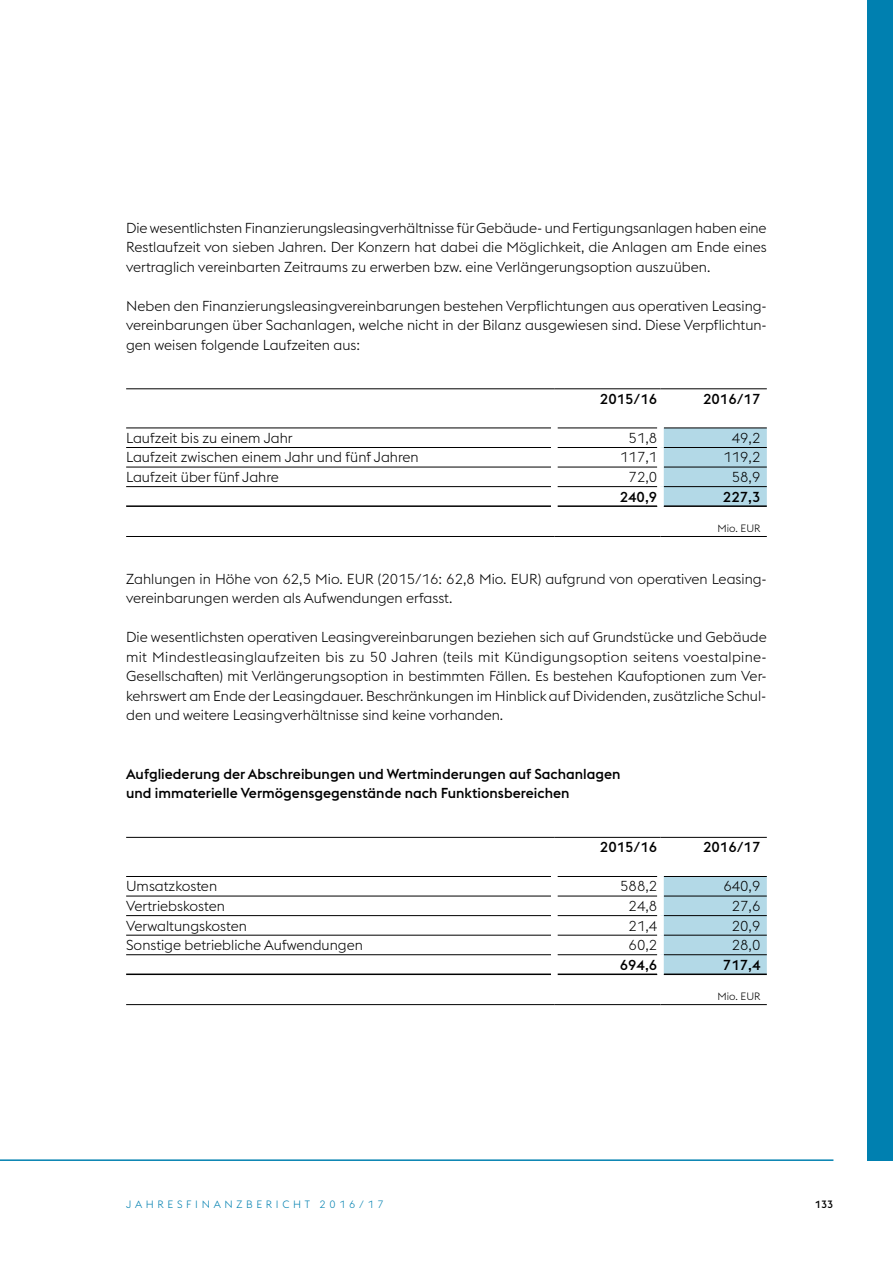
<style>
.page{position:relative;width:893px;height:1263px;background:#fff}
.page>*{position:absolute;margin:0;border:0;box-sizing:border-box;transform-origin:0 0}
.t1{font:300 14.25px/19.5px "voestalpine";color:#000;text-align:justify}
.t2{font:500 14.25px/19.5px "voestalpine";color:#000}
.t3{font:300 10.5px "voestalpine";letter-spacing:.35em;color:#0080b0}
.t4{font:300 10.5px "voestalpine";color:#000}
.t5{font:500 10.5px "voestalpine";color:#000}
</style>
<div class="page">
<div style="left:867px;top:0;width:26px;height:1161px;background:#0080b0"></div>
<hr style="left:0;top:1159px;width:833px;height:2px;background:#0080b0">
<div style="left:664px;top:429px;width:103px;height:76px;background:#b3d9e7"></div>
<hr style="left:557px;top:428px;width:100px;height:1px;background:#000">
<hr style="left:664px;top:428px;width:103px;height:1px;background:#000">
<hr style="left:557px;top:447px;width:100px;height:1px;background:#000">
<hr style="left:664px;top:447px;width:103px;height:1px;background:#000">
<hr style="left:557px;top:467px;width:100px;height:1px;background:#000">
<hr style="left:664px;top:467px;width:103px;height:1px;background:#000">
<hr style="left:557px;top:486px;width:100px;height:1px;background:#000">
<hr style="left:664px;top:486px;width:103px;height:1px;background:#000">
<hr style="left:126px;top:536px;width:428px;height:1px;background:#000">
<hr style="left:554px;top:536px;width:106px;height:1px;background:#000">
<hr style="left:660px;top:536px;width:107px;height:1px;background:#000">
<hr style="left:126px;top:389px;width:428px;height:1px;background:#000">
<hr style="left:554px;top:389px;width:106px;height:1px;background:#000">
<hr style="left:660px;top:389px;width:107px;height:1px;background:#000">
<hr style="left:126px;top:505px;width:425px;height:2px;background:#000">
<hr style="left:557px;top:505px;width:100px;height:2px;background:#000">
<hr style="left:664px;top:505px;width:103px;height:2px;background:#000">
<hr style="left:126px;top:428px;width:425px;height:1px;background:#000">
<hr style="left:126px;top:447px;width:425px;height:1px;background:#000">
<hr style="left:126px;top:467px;width:425px;height:1px;background:#000">
<hr style="left:126px;top:486px;width:425px;height:1px;background:#000">
<div style="left:664px;top:877px;width:103px;height:96px;background:#b3d9e7"></div>
<hr style="left:557px;top:876px;width:100px;height:1px;background:#000">
<hr style="left:664px;top:876px;width:103px;height:1px;background:#000">
<hr style="left:557px;top:896px;width:100px;height:1px;background:#000">
<hr style="left:664px;top:896px;width:103px;height:1px;background:#000">
<hr style="left:557px;top:915px;width:100px;height:1px;background:#000">
<hr style="left:664px;top:915px;width:103px;height:1px;background:#000">
<hr style="left:557px;top:935px;width:100px;height:1px;background:#000">
<hr style="left:664px;top:935px;width:103px;height:1px;background:#000">
<hr style="left:557px;top:954px;width:100px;height:1px;background:#000">
<hr style="left:664px;top:954px;width:103px;height:1px;background:#000">
<hr style="left:126px;top:1004px;width:428px;height:1px;background:#000">
<hr style="left:554px;top:1004px;width:106px;height:1px;background:#000">
<hr style="left:660px;top:1004px;width:107px;height:1px;background:#000">
<hr style="left:126px;top:837px;width:428px;height:1px;background:#000">
<hr style="left:554px;top:837px;width:106px;height:1px;background:#000">
<hr style="left:660px;top:837px;width:107px;height:1px;background:#000">
<hr style="left:126px;top:973px;width:425px;height:2px;background:#000">
<hr style="left:557px;top:973px;width:100px;height:2px;background:#000">
<hr style="left:664px;top:973px;width:103px;height:2px;background:#000">
<hr style="left:126px;top:876px;width:425px;height:1px;background:#000">
<hr style="left:126px;top:896px;width:425px;height:1px;background:#000">
<hr style="left:126px;top:915px;width:425px;height:1px;background:#000">
<hr style="left:126px;top:935px;width:425px;height:1px;background:#000">
<hr style="left:126px;top:954px;width:425px;height:1px;background:#000">
<p class="t1" style="left:126px;top:218px;width:642px">Die wesentlichsten Finanzierungsleasingverhältnisse für Gebäude- und Fertigungsanlagen haben eine Restlaufzeit von sieben Jahren. Der Konzern hat dabei die Möglichkeit, die Anlagen am Ende eines vertraglich vereinbarten Zeitraums zu erwerben bzw. eine Verlängerungsoption auszuüben.</p>
<p class="t1" style="left:126px;top:296px;width:642px">Neben den Finanzierungsleasingvereinbarungen bestehen Verpflichtungen aus operativen Leasing&shy;vereinbarungen über Sachanlagen, welche nicht in der Bilanz ausgewiesen sind. Diese Verpflichtun&shy;gen weisen folgende Laufzeiten aus:</p>
<p class="t2" style="left:600px;top:389px;width:59px">2015/16</p>
<p class="t2" style="left:703px;top:389px;width:59px">2016/17</p>
<p class="t1" style="left:126px;top:428px;width:168px">Laufzeit bis zu einem Jahr</p>
<p class="t1" style="left:629px;top:428px;width:30px">51,8</p>
<p class="t1" style="left:732px;top:428px;width:30px">49,2</p>
<p class="t1" style="left:126px;top:448px;width:294px">Laufzeit zwischen einem Jahr und fünf Jahren</p>
<p class="t1" style="left:620px;top:448px;width:39px">117,1</p>
<p class="t1" style="left:723px;top:448px;width:39px">119,2</p>
<p class="t1" style="left:126px;top:467px;width:154px">Laufzeit über fünf Jahre</p>
<p class="t1" style="left:629px;top:467px;width:30px">72,0</p>
<p class="t1" style="left:732px;top:467px;width:30px">58,9</p>
<p class="t2" style="left:620px;top:487px;width:39px">240,9</p>
<p class="t2" style="left:723px;top:487px;width:39px">227,3</p>
<p class="t4" style="left:718px;top:522px;width:44px">Mio. EUR</p>
<p class="t1" style="left:126px;top:569px;width:642px">Zahlungen in Höhe von 62,5 Mio. EUR (2015/16: 62,8 Mio. EUR) aufgrund von operativen Leasing&shy;vereinbarungen werden als Aufwendungen erfasst.</p>
<p class="t1" style="left:126px;top:627px;width:642px">Die wesentlichsten operativen Leasingvereinbarungen beziehen sich auf Grundstücke und Gebäude mit Mindestleasinglaufzeiten bis zu 50 Jahren (teils mit Kündigungsoption seitens voestalpine-Gesellschaften) mit Verlängerungsoption in bestimmten Fällen. Es bestehen Kaufoptionen zum Ver&shy;kehrswert am Ende der Leasingdauer. Beschränkungen im Hinblick auf Dividenden, zusätzliche Schul&shy;den und weitere Leasingverhältnisse sind keine vorhanden.</p>
<p class="t2" style="left:126px;top:764px;width:496px">Aufgliederung der Abschreibungen und Wertminderungen auf Sachanlagen und immaterielle Vermögensgegenstände nach Funktionsbereichen</p>
<p class="t2" style="left:600px;top:837px;width:59px">2015/16</p>
<p class="t2" style="left:703px;top:837px;width:59px">2016/17</p>
<p class="t1" style="left:126px;top:877px;width:92px">Umsatzkosten</p>
<p class="t1" style="left:620px;top:877px;width:39px">588,2</p>
<p class="t1" style="left:723px;top:877px;width:39px">640,9</p>
<p class="t1" style="left:126px;top:896px;width:100px">Vertriebskosten</p>
<p class="t1" style="left:629px;top:896px;width:30px">24,8</p>
<p class="t1" style="left:732px;top:896px;width:30px">27,6</p>
<p class="t1" style="left:126px;top:916px;width:122px">Verwaltungskosten</p>
<p class="t1" style="left:629px;top:916px;width:30px">21,4</p>
<p class="t1" style="left:732px;top:916px;width:30px">20,9</p>
<p class="t1" style="left:126px;top:935px;width:238px">Sonstige betriebliche Aufwendungen</p>
<p class="t1" style="left:629px;top:935px;width:30px">60,2</p>
<p class="t1" style="left:732px;top:935px;width:30px">28,0</p>
<p class="t2" style="left:620px;top:955px;width:39px">694,6</p>
<p class="t2" style="left:723px;top:955px;width:39px">717,4</p>
<p class="t4" style="left:718px;top:990px;width:44px">Mio. EUR</p>
<p class="t3" style="left:126px;top:1198px;width:259px">JAHRESFINANZBERICHT 2016/17</p>
<p class="t5" style="left:815px;top:1197px;width:20px">133</p>
</div>
